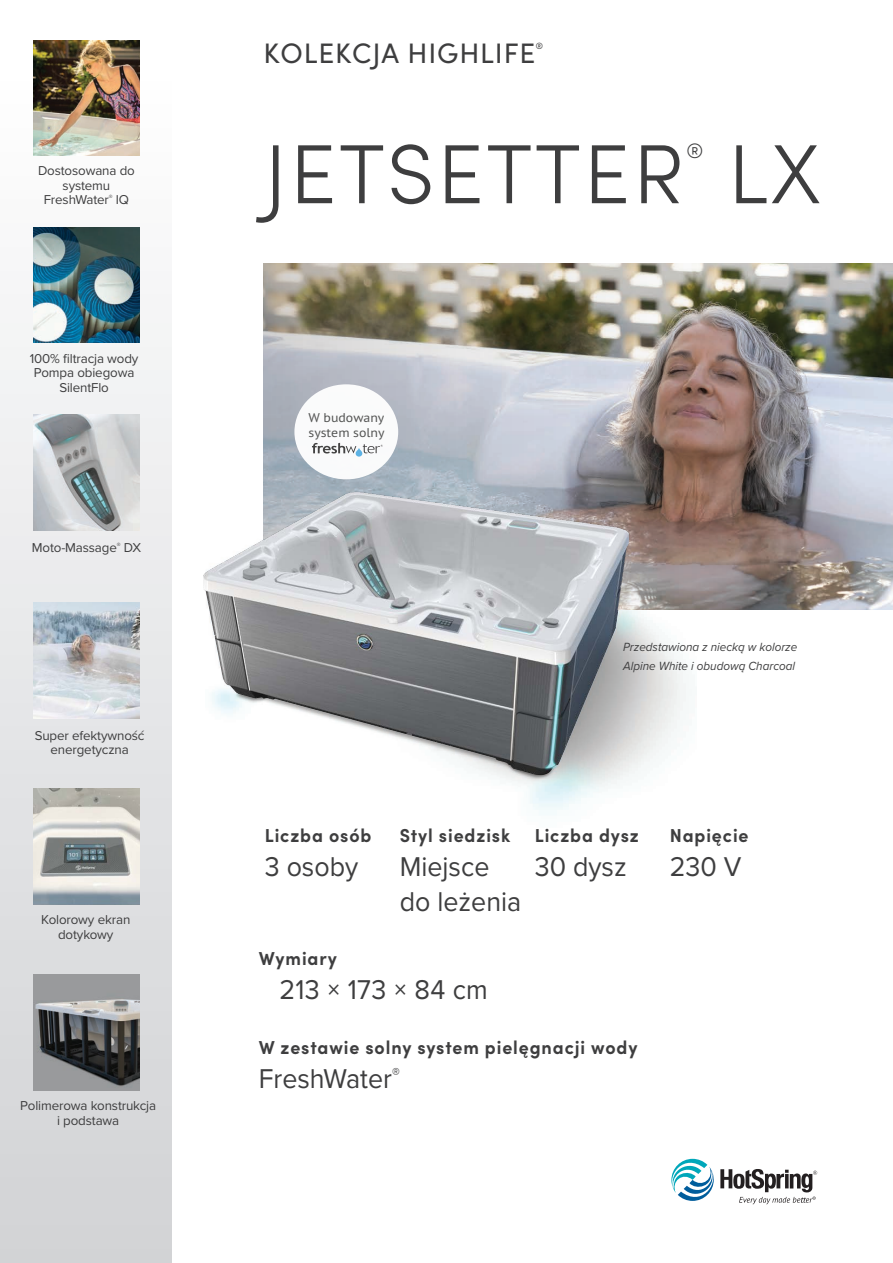
<style>
.page{position:relative;width:893px;height:1263px;background:#fff}
.page>*{position:absolute;margin:0;border:0;box-sizing:border-box;transform-origin:0 0}
.t1{font:300 84px "Sofia Pro";letter-spacing:.03em;color:#3e3e3f}
.t2{font:28.2px/34.3px "Proxima Nova";color:#3e3e3f;scale:.95 1}
.t3{font:28.2px "Sofia Pro";letter-spacing:.03em;color:#3e3e3f}
.t4{font:300 21px "Sofia Pro";color:#3e3e3f}
.t5{font:700 18.75px "Sofia Pro";letter-spacing:.05em;color:#3e3e3f;scale:.95 1}
.t6{font:13.35px/14.7px "Proxima Nova";letter-spacing:-.01em;color:#3e3e3f;text-align:center}
.t7{font:12.6px "PT Sans Pro";color:#545554;scale:1.09 1}
.t8{font:italic 12.3px/18.5px "Proxima Nova";color:#3e3e3f;scale:.95 1}
.t9{font:9.15px "Sofia Pro";color:#3e3e3f}
</style>
<div class="page">
<svg style="left:671px;top:1158px;width:146px;height:47px"></svg>
<img style="left:263px;top:263px;width:630px;height:347px">
<img style="left:203px;top:426px;width:493px;height:376px">
<div style="left:0;top:66px;width:172px;height:1197px;background:linear-gradient(to bottom,#fefeff,#d0d1d4)"></div>
<img style="left:34px;top:40px;width:105px;height:115px">
<img style="left:34px;top:227px;width:105px;height:116px">
<img style="left:34px;top:415px;width:105px;height:115px">
<img style="left:34px;top:603px;width:105px;height:115px">
<img style="left:34px;top:789px;width:105px;height:115px">
<img style="left:34px;top:975px;width:105px;height:115px">
<div style="left:294px;top:384px;width:104px;height:95px;background:#fff;border-radius:50%"></div>
<svg style="left:356px;top:448px;width:6px;height:9px"></svg>
<svg style="left:312px;top:443px;width:44px;height:10px"></svg>
<svg style="left:363px;top:444px;width:20px;height:9px"></svg>
<p class="t6" style="left:38px;top:163px;width:98px">Dostosowana do systemu<br>FreshWater<sup>®</sup> IQ</p>
<p class="t6" style="left:30px;top:350px;width:110px">100% filtracja wody</p>
<p class="t6" style="left:34px;top:365px;width:102px">Pompa obiegowa<br>SilentFlo</p>
<p class="t6" style="left:32px;top:540px;width:111px">Moto-Massage<sup>®</sup> DX</p>
<p class="t6" style="left:35px;top:727px;width:111px">Super efektywność energetyczna</p>
<p class="t6" style="left:41px;top:912px;width:91px">Kolorowy ekran dotykowy</p>
<p class="t6" style="left:20px;top:1098px;width:137px">Polimerowa konstrukcja i podstawa</p>
<p class="t3" style="left:263px;top:33px;width:273px">KOLEKCJA HIGHLIFE</p>
<p class="t9" style="left:536px;top:39px;width:9px">®</p>
<p class="t1" style="left:264px;top:113px;width:422px">JETSETTER</p>
<p class="t4" style="left:686px;top:136px;width:18px">®</p>
<p class="t1" style="left:728px;top:113px;width:94px">LX</p>
<p class="t7" style="left:308px;top:409px;width:71px">W budowany</p>
<p class="t7" style="left:309px;top:424px;width:71px">system solny</p>
<p class="t8" style="left:623px;top:637px;width:185px">Przedstawiona z niecką w kolorze<br>Alpine White i obudową Charcoal</p>
<p class="t5" style="left:265px;top:821px;width:114px">Liczba osób</p>
<p class="t5" style="left:400px;top:821px;width:118px">Styl siedzisk</p>
<p class="t5" style="left:535px;top:821px;width:111px">Liczba dysz</p>
<p class="t5" style="left:670px;top:821px;width:84px">Napięcie</p>
<p class="t2" style="left:265px;top:848px;width:100px">3 osoby</p>
<p class="t2" style="left:400px;top:848px;width:129px">Miejsce do leżenia</p>
<p class="t2" style="left:535px;top:848px;width:98px">30 dysz</p>
<p class="t2" style="left:670px;top:848px;width:77px">230 V</p>
<p class="t5" style="left:259px;top:944px;width:84px">Wymiary</p>
<p class="t2" style="left:279px;top:972px;width:221px">213 × 173 × 84 cm</p>
<p class="t5" style="left:259px;top:1033px;width:400px">W zestawie solny system pielęgnacji wody</p>
<p class="t2" style="left:259px;top:1060px;width:150px">FreshWater<sup>®</sup></p>
</div>
